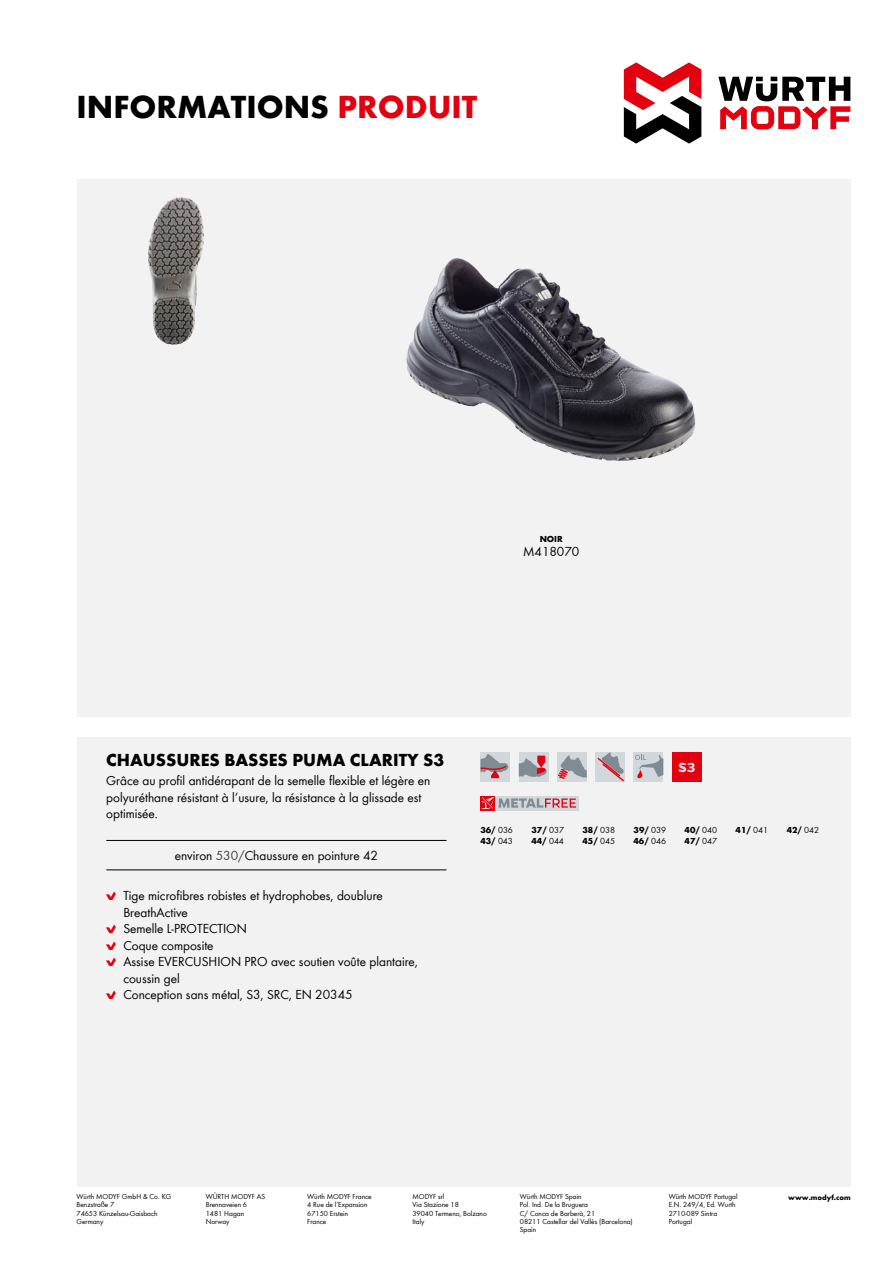
<style>
.page{position:relative;width:893px;height:1263px;background:#fff}
.page>*{position:absolute;margin:0;border:0;box-sizing:border-box;transform-origin:0 0}
.t1{font:700 33px "Wuerth Global";color:#000}
.t2{font:700 18px "Wuerth Global";color:#000}
.t3{font:13.5px/16.5px "Wuerth Global";color:#000}
.t4{font:700 9px "Wuerth Global";color:#000}
.t5{font:7.5px/8.2px "Wuerth Global";color:#000}
.t6{font:700 7.5px "Wuerth Global";color:#000}
.s1{color:#e3000f}
.s2{color:#3b3b3a}
.s3{font-family:"Wuerth Num";color:#e3000f}
.s4{font-weight:400}
</style>
<div class="page">
<svg style="left:718px;top:77px;width:132px;height:52px"></svg>
<svg style="left:624px;top:62px;width:77px;height:82px"></svg>
<div style="left:77px;top:179px;width:773px;height:1007px;background:#f2f2f2"></div>
<div style="left:64px;top:717px;width:805px;height:19px;background:#fff"></div>
<hr style="left:106px;top:840px;width:340px;height:1px;background:#000">
<hr style="left:106px;top:870px;width:340px;height:1px;background:#000">
<div style="left:495px;top:796px;width:83px;height:14px;background:#d2d7db"></div>
<svg style="left:480px;top:796px;width:96px;height:14px"></svg>
<img style="left:406px;top:258px;width:289px;height:203px">
<img style="left:148px;top:197px;width:56px;height:148px">
<div style="left:672px;top:752px;width:29px;height:30px;background:#e3000f"></div>
<svg style="left:678px;top:763px;width:17px;height:9px"></svg>
<div style="left:634px;top:752px;width:29px;height:30px;background:#d2d7db"></div>
<svg style="left:635px;top:754px;width:28px;height:25px"></svg>
<div style="left:595px;top:752px;width:30px;height:30px;background:#d2d7db"></div>
<svg style="left:597px;top:752px;width:27px;height:29px"></svg>
<div style="left:557px;top:752px;width:30px;height:30px;background:#d2d7db"></div>
<svg style="left:558px;top:755px;width:29px;height:24px"></svg>
<div style="left:519px;top:752px;width:30px;height:30px;background:#d2d7db"></div>
<svg style="left:519px;top:756px;width:28px;height:21px"></svg>
<div style="left:480px;top:752px;width:30px;height:30px;background:#d2d7db"></div>
<svg style="left:480px;top:754px;width:28px;height:24px"></svg>
<h1 class="t1" style="left:77px;top:87px;width:402px">INFORMATIONS <span class="s1">PRODUIT</span></h1>
<p class="t4" style="left:540px;top:533px;width:25px">NOIR</p>
<h3 class="t3" style="left:523px;top:543px;width:58px">M418070</h3>
<h2 class="t2" style="left:106px;top:749px;width:339px">CHAUSSURES BASSES PUMA CLARITY S3</h2>
<h3 class="t3" style="left:106px;top:772px;width:325px">Grâce au profil antidérapant de la semelle flexible et légère en polyuréthane résistant à l‘usure, la résistance à la glissade est optimisée.</h3>
<h3 class="t3" style="left:175px;top:847px;width:205px">environ <span class="s2">530/</span>Chaussure en pointure 42</h3>
<h3 class="t3" style="left:106px;top:887px;width:278px"><span class="s3">B</span> Tige microfibres robistes et hydrophobes, doublure</h3>
<h3 class="t3" style="left:123px;top:904px;width:66px">BreathActive</h3>
<h3 class="t3" style="left:106px;top:920px;width:142px"><span class="s3">B</span> Semelle L-PROTECTION</h3>
<h3 class="t3" style="left:106px;top:937px;width:109px"><span class="s3">B</span> Coque composite</h3>
<h3 class="t3" style="left:106px;top:953px;width:313px"><span class="s3">B</span> Assise EVERCUSHION PRO avec soutien voûte plantaire,</h3>
<h3 class="t3" style="left:123px;top:970px;width:58px">coussin gel</h3>
<h3 class="t3" style="left:106px;top:986px;width:248px"><span class="s3">B</span> Conception sans métal, S3, SRC, EN 20345</h3>
<p class="t4" style="left:480px;top:824px;width:34px">36/ <span class="s4">036</span></p>
<p class="t4" style="left:531px;top:824px;width:34px">37/ <span class="s4">037</span></p>
<p class="t4" style="left:583px;top:824px;width:34px">38/ <span class="s4">038</span></p>
<p class="t4" style="left:634px;top:824px;width:34px">39/ <span class="s4">039</span></p>
<p class="t4" style="left:685px;top:824px;width:34px">40/ <span class="s4">040</span></p>
<p class="t4" style="left:736px;top:824px;width:34px">41/ <span class="s4">041</span></p>
<p class="t4" style="left:787px;top:824px;width:34px">42/ <span class="s4">042</span></p>
<p class="t4" style="left:480px;top:835px;width:34px">43/ <span class="s4">043</span></p>
<p class="t4" style="left:531px;top:835px;width:34px">44/ <span class="s4">044</span></p>
<p class="t4" style="left:583px;top:835px;width:34px">45/ <span class="s4">045</span></p>
<p class="t4" style="left:634px;top:835px;width:34px">46/ <span class="s4">046</span></p>
<p class="t4" style="left:685px;top:835px;width:34px">47/ <span class="s4">047</span></p>
<p class="t5" style="left:206px;top:1192px;width:61px">WÜRTH MODYF AS<br>Brennaveien 6<br>1481 Hagan<br>Norway</p>
<p class="t5" style="left:307px;top:1192px;width:66px">Würth MODYF France<br>4 Rue de l’Expansion<br>67150 Erstein<br>France</p>
<p class="t5" style="left:669px;top:1192px;width:70px">Würth MODYF Portugal<br>E.N. 249/4, Ed. Wurth<br>2710-089 Sintra<br>Portugal</p>
<p class="t6" style="left:788px;top:1193px;width:64px">www.modyf.com</p>
<p class="t5" style="left:77px;top:1192px;width:96px">Würth MODYF GmbH &amp; Co. KG<br>Benzstraße 7<br>74653 Künzelsau-Gaisbach<br>Germany</p>
<p class="t5" style="left:412px;top:1192px;width:76px">MODYF srl<br>Via Stazione 18<br>39040 Termeno, Bolzano<br>Italy</p>
<p class="t5" style="left:520px;top:1192px;width:114px">Würth MODYF Spain<br>Pol. Ind. De la Bruguera<br>C/ Conca de Barberà, 21<br>08211 Castellar del Vallès (Barcelona)<br>Spain</p>
</div>
